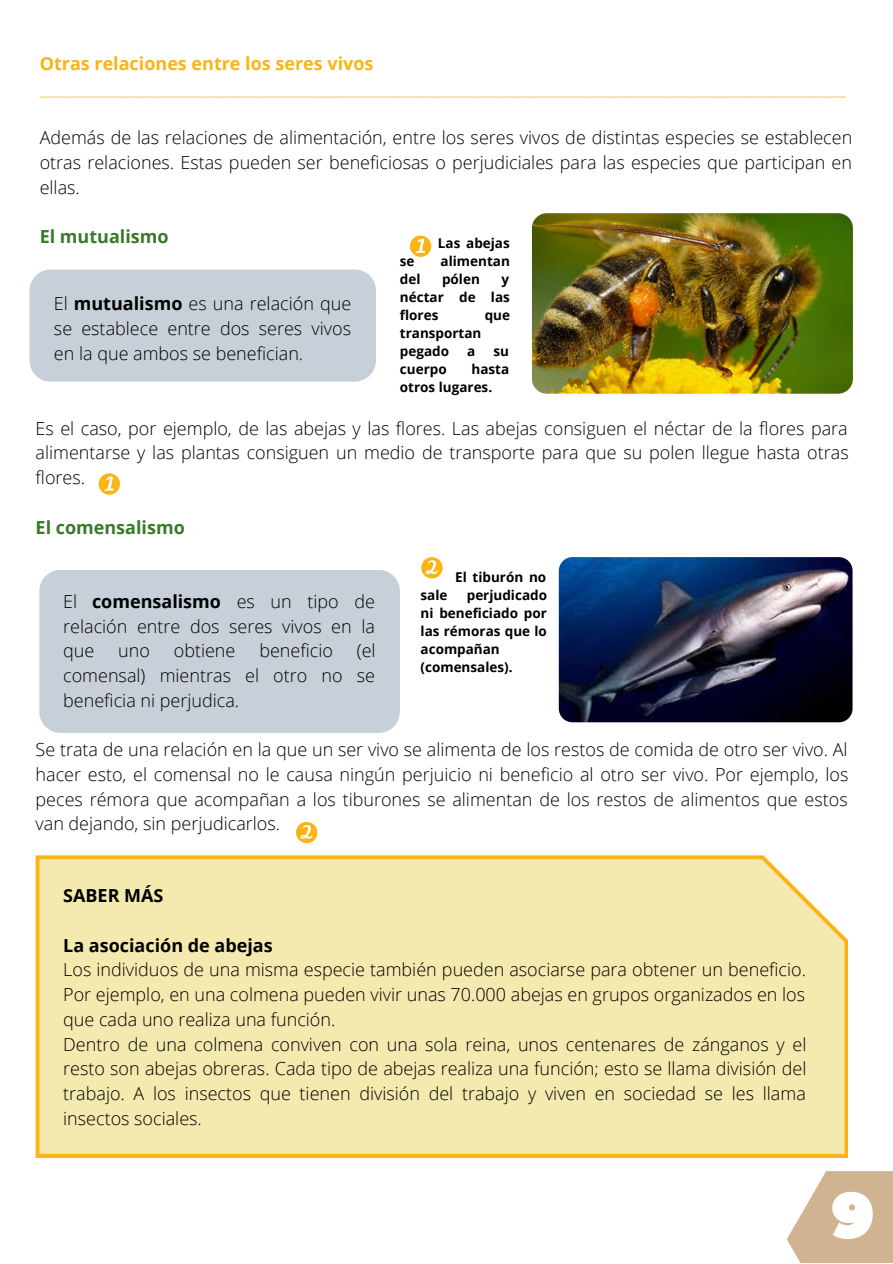
<style>
.page{position:relative;width:893px;height:1264px;background:#fff}
.page>*{position:absolute;margin:0;border:0;box-sizing:border-box;transform-origin:0 0}
.t1{font:300 18px/24.8px "Open Sans";color:#000;text-align:justify}
.t2{font:300 18px "Open Sans";color:#fab414}
.t3{font:700 18px "Open Sans";color:#fab414}
.t4{font:700 18px "Open Sans";color:#000}
.t5{font:700 18px "Open Sans";color:#38792b}
.t6{font:700 13.5px/18px "Open Sans";color:#000}
.s1{font-weight:700}
</style>
<div class="page">
<svg style="left:787px;top:1171px;width:105px;height:91px;fill:#d0b492"></svg>
<div style="left:29px;top:269px;width:346px;height:112px;background:#c7d0d8;border-radius:21px"></div>
<svg style="left:410px;top:235px;width:21px;height:22px"></svg>
<img style="left:532px;top:213px;width:320px;height:181px;border-radius:15px">
<svg style="left:99px;top:473px;width:21px;height:21px"></svg>
<div style="left:39px;top:570px;width:360px;height:162px;background:#c7d0d8;border-radius:21px"></div>
<svg style="left:296px;top:821px;width:21px;height:22px"></svg>
<div style="left:36px;top:855px;width:812px;height:302px;background:#f4e9af"></div>
<img style="left:558px;top:557px;width:294px;height:165px;border-radius:14px">
<svg style="left:421px;top:557px;width:21px;height:21px"></svg>
<svg style="left:832px;top:1191px;width:40px;height:47px"></svg>
<p class="t3" style="left:40px;top:51px;width:335px">Otras relaciones entre los seres vivos</p>
<p class="t2" style="left:40px;top:76px;width:807px">_____________________________________________________________________________________________________________</p>
<p class="t1" style="left:40px;top:125px;width:814px">Además de las relaciones de alimentación, entre los seres vivos de distintas especies se establecen otras relaciones. Estas pueden ser beneficiosas o perjudiciales para las especies que participan en ellas.</p>
<p class="t5" style="left:40px;top:224px;width:130px">El mutualismo</p>
<p class="t6" style="left:438px;top:233px;width:73px">Las abejas</p>
<p class="t6" style="left:400px;top:251px;width:16px">se</p>
<p class="t6" style="left:440px;top:251px;width:71px">alimentan</p>
<p class="t6" style="left:400px;top:269px;width:22px">del</p>
<p class="t6" style="left:442px;top:269px;width:39px">pólen</p>
<p class="t6" style="left:400px;top:269px;width:111px;text-align:justify;text-indent:101px">y néctar de las flores</p>
<p class="t1" style="left:54px;top:291px;width:299px">El <span class="s1">mutualismo</span> es una relación que se establece entre dos seres vivos en la que ambos se benefician.</p>
<p class="t6" style="left:484px;top:305px;width:27px">que</p>
<p class="t6" style="left:400px;top:323px;width:83px">transportan pegado</p>
<p class="t6" style="left:467px;top:341px;width:10px">a</p>
<p class="t6" style="left:493px;top:341px;width:17px">su</p>
<p class="t6" style="left:400px;top:359px;width:111px;text-indent:72px">hasta otros lugares.</p>
<p class="t1" style="left:36px;top:415px;width:814px">Es el caso, por ejemplo, de las abejas y las flores. Las abejas consiguen el néctar de la flores para alimentarse y las plantas consiguen un medio de transporte para que su polen llegue hasta otras flores.</p>
<p class="t5" style="left:36px;top:514px;width:151px">El comensalismo</p>
<p class="t6" style="left:400px;top:359px;width:48px">cuerpo</p>
<p class="t1" style="left:63px;top:588px;width:313px">El <span class="s1">comensalismo</span> es un tipo de relación entre dos seres vivos en la que</p>
<p class="t1" style="left:118px;top:638px;width:33px">uno</p>
<p class="t1" style="left:174px;top:638px;width:63px">obtiene</p>
<p class="t1" style="left:259px;top:638px;width:75px">beneficio</p>
<p class="t1" style="left:63px;top:638px;width:314px;text-indent:293px">(el comensal) mientras el otro no se beneficia ni perjudica.</p>
<p class="t6" style="left:455px;top:567px;width:93px">El tiburón no</p>
<p class="t6" style="left:420px;top:585px;width:128px;text-indent:46px">perjudicado ni beneficiado por las rémoras que lo acompañan (comensales).</p>
<p class="t6" style="left:420px;top:585px;width:28px">sale</p>
<p class="t1" style="left:36px;top:737px;width:814px">Se trata de una relación en la que un ser vivo se alimenta de los restos de comida de otro ser vivo. Al hacer esto, el comensal no le causa ningún perjuicio ni beneficio al otro ser vivo. Por ejemplo, los peces rémora que acompañan a los tiburones se alimentan de los restos de alimentos que estos van dejando, sin perjudicarlos.</p>
<p class="t4" style="left:63px;top:882px;width:102px">SABER MÁS</p>
<p class="t4" style="left:63px;top:932px;width:211px">La asociación de abejas</p>
<p class="t1" style="left:63px;top:956px;width:744px">Los individuos de una misma especie también pueden asociarse para obtener un beneficio.<br>Por ejemplo, en una colmena pueden vivir unas 70.000 abejas en grupos organizados en los que cada uno realiza una función.</p>
<p class="t1" style="left:63px;top:1031px;width:744px">Dentro de una colmena conviven con una sola reina, unos centenares de zánganos y el resto son abejas obreras. Cada tipo de abejas realiza una función; esto se llama división del trabajo. A los insectos que tienen división del trabajo y viven en sociedad se les llama insectos sociales.</p>
</div>
